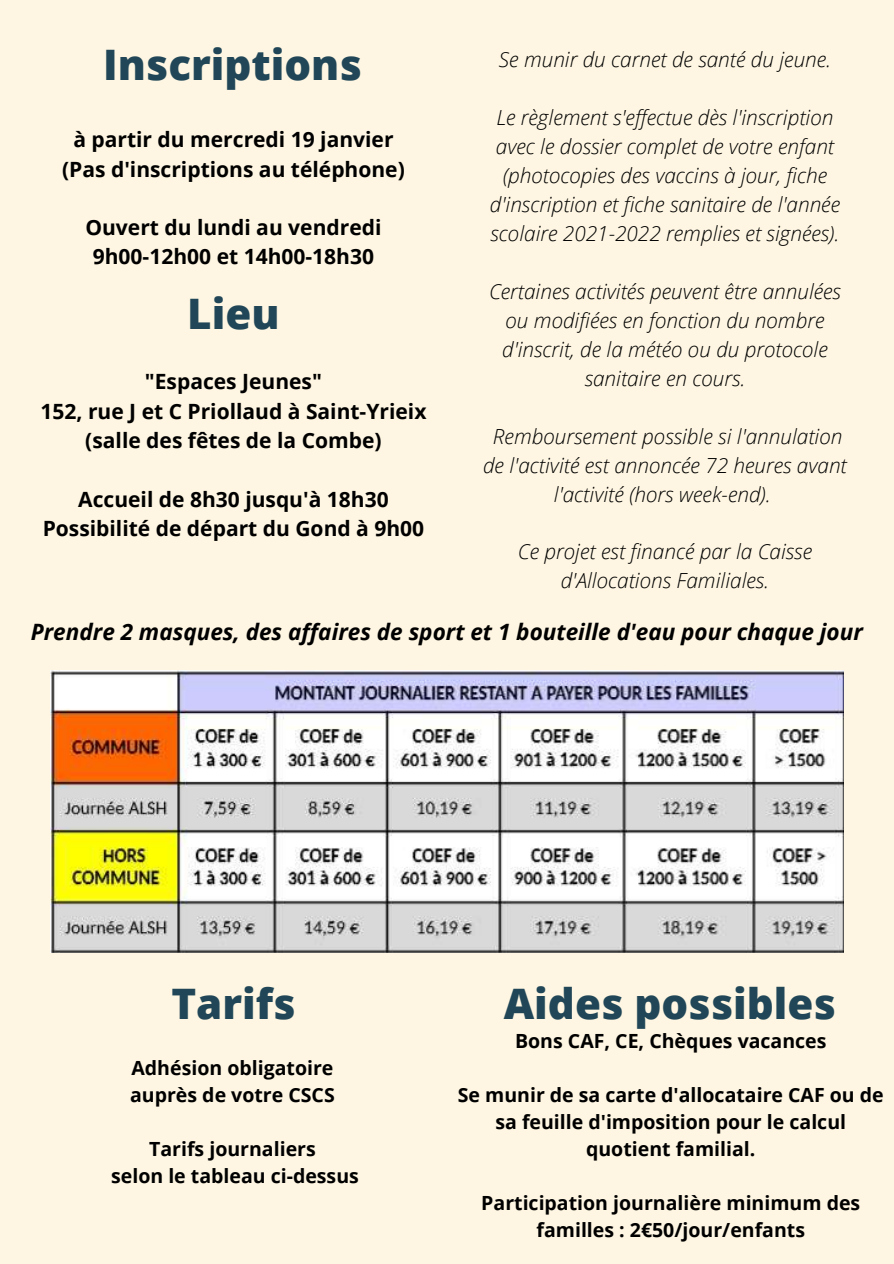
<style>
.page{position:relative;width:894px;height:1264px;background:#fff}
.page>*{position:absolute;margin:0;border:0;box-sizing:border-box;transform-origin:0 0}
.t1{font:800 42px "Open Sans";color:#204657}
.t2{font:italic 700 22.5px "Open Sans";color:#000}
.t3{font:700 21px/29.2px "Open Sans";color:#000;text-align:center}
.t4{font:italic 300 20.7px/29px "Open Sans";color:#000;text-align:center}
.t5{font:700 19.5px/27px "Open Sans";color:#000;text-align:center}
</style>
<div class="page">
<div style="left:0;top:0;width:893px;height:1263px;background:#fef6e2"></div>
<img style="left:50px;top:670px;width:793px;height:282px">
<h1 class="t1" style="left:103px;top:35px;width:260px">Inscriptions</h1>
<p class="t3" style="left:62px;top:124px;width:344px">à partir du mercredi 19 janvier (Pas d'inscriptions au téléphone)</p>
<p class="t3" style="left:85px;top:212px;width:297px">Ouvert du lundi au vendredi<br>9h00-12h00 et 14h00-18h30</p>
<h1 class="t1" style="left:187px;top:284px;width:94px">Lieu</h1>
<p class="t3" style="left:40px;top:366px;width:387px">"Espaces Jeunes"<br>152, rue J et C Priollaud à Saint-Yrieix (salle des fêtes de la Combe)</p>
<p class="t3" style="left:43px;top:484px;width:383px">Accueil de 8h30 jusqu'à 18h30<br>Possibilité de départ du Gond à 9h00</p>
<p class="t4" style="left:498px;top:45px;width:334px">Se munir du carnet de santé du jeune.</p>
<p class="t4" style="left:490px;top:103px;width:351px">Le règlement s'effectue dès l'inscription avec le dossier complet de votre enfant (photocopies des vaccins à jour, fiche d'inscription et fiche sanitaire de l'année scolaire 2021-2022 remplies et signées).</p>
<p class="t4" style="left:489px;top:276px;width:353px">Certaines activités peuvent être annulées ou modifiées en fonction du nombre d'inscrit, de la météo ou du protocole sanitaire en cours.</p>
<p class="t4" style="left:483px;top:421px;width:365px">Remboursement possible si l'annulation de l'activité est annoncée 72 heures avant l'activité (hors week-end).</p>
<p class="t4" style="left:518px;top:537px;width:295px">Ce projet est financé par la Caisse d'Allocations Familiales.</p>
<p class="t2" style="left:31px;top:616px;width:833px">Prendre 2 masques, des affaires de sport et 1 bouteille d'eau pour chaque jour</p>
<h1 class="t1" style="left:171px;top:974px;width:126px">Tarifs</h1>
<h1 class="t1" style="left:503px;top:974px;width:333px">Aides possibles</h1>
<p class="t5" style="left:515px;top:1026px;width:313px">Bons CAF, CE, Chèques vacances</p>
<p class="t5" style="left:457px;top:1080px;width:427px">Se munir de sa carte d'allocataire CAF ou de sa feuille d'imposition pour le calcul quotient familial.</p>
<p class="t5" style="left:481px;top:1189px;width:380px">Participation journalière minimum des familles : 2€50/jour/enfants</p>
<p class="t5" style="left:130px;top:1053px;width:206px;text-align:left">Adhésion obligatoire auprès de votre CSCS</p>
<p class="t5" style="left:111px;top:1134px;width:249px">Tarifs journaliers<br>selon le tableau ci-dessus</p>
</div>
